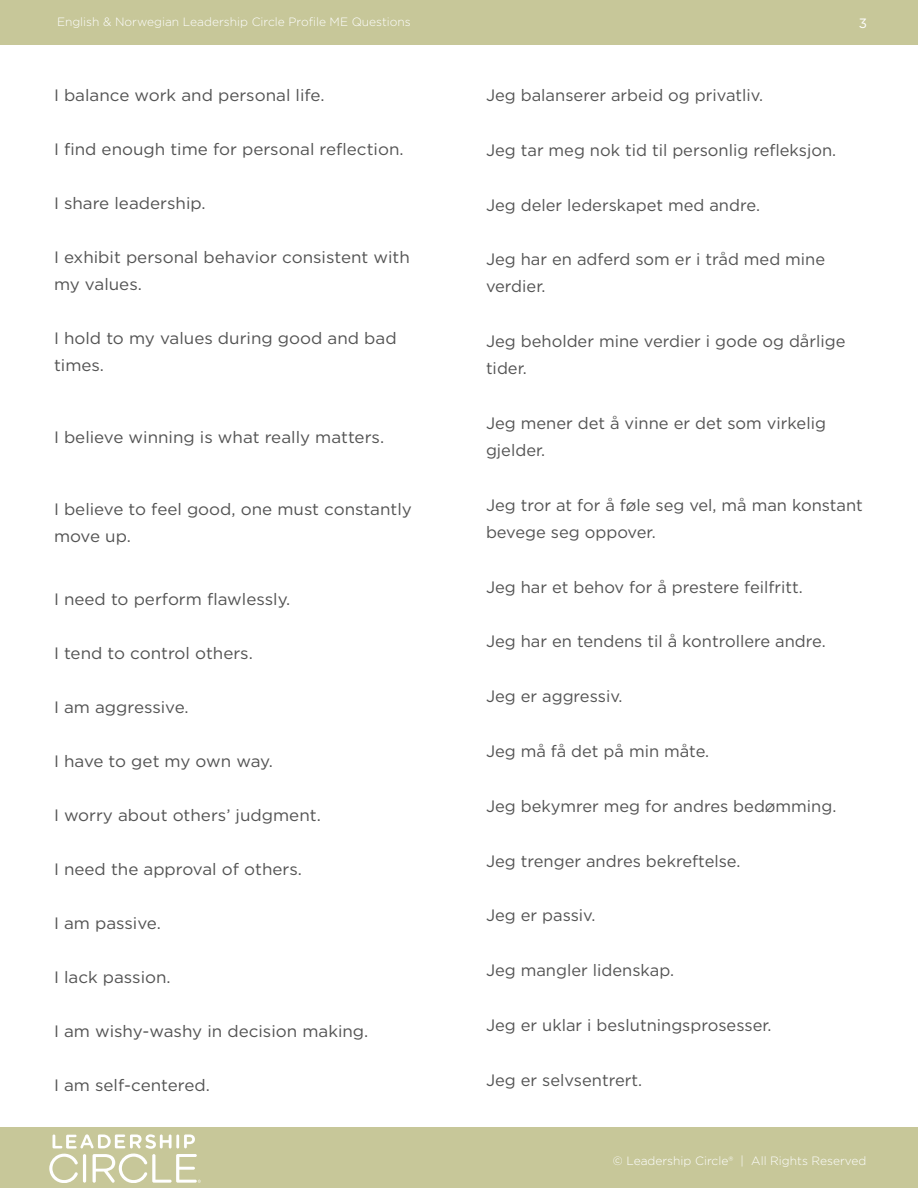
<style>
.page{position:relative;width:918px;height:1188px;background:#fff}
.page>*{position:absolute;margin:0;border:0;box-sizing:border-box;transform-origin:0 0}
.Paragraph_Body_Chine{font:16.5px/27px "Gotham";color:#535353}
.paragraph_body{font:16.5px/27px "Gotham";color:#535353}
.t1{font:13.5px "Gotham";color:#fff}
.t2{font:300 12px "Gotham";color:#feffff}
</style>
<div class="page">
<div style="left:0;top:1128px;width:918px;height:60px;background:#c7c799"></div>
<div style="left:0;top:0;width:918px;height:44px;background:#c7c799"></div>
<svg style="left:49px;top:1134px;width:152px;height:49px"></svg>
<p class="t2" style="left:57px;top:15px;width:355px">English &amp; Norwegian Leadership Circle Profile ME Questions</p>
<p class="t1" style="left:859px;top:15px;width:10px">3</p>
<p class="paragraph_body" style="left:54px;top:81px;width:272px">I balance work and personal life.</p>
<p class="paragraph_body" style="left:54px;top:135px;width:351px">I find enough time for personal reflection.</p>
<p class="paragraph_body" style="left:54px;top:189px;width:153px">I share leadership.</p>
<p class="paragraph_body" style="left:54px;top:243px;width:357px">I exhibit personal behavior consistent with my values.</p>
<p class="paragraph_body" style="left:54px;top:324px;width:344px">I hold to my values during good and bad times.</p>
<p class="paragraph_body" style="left:54px;top:423px;width:332px">I believe winning is what really matters.</p>
<p class="paragraph_body" style="left:54px;top:495px;width:360px">I believe to feel good, one must constantly move up.</p>
<p class="paragraph_body" style="left:54px;top:585px;width:238px">I need to perform flawlessly.</p>
<p class="paragraph_body" style="left:54px;top:639px;width:200px">I tend to control others.</p>
<p class="paragraph_body" style="left:54px;top:693px;width:136px">I am aggressive.</p>
<p class="paragraph_body" style="left:54px;top:747px;width:220px">I have to get my own way.</p>
<p class="paragraph_body" style="left:54px;top:801px;width:268px">I worry about others’ judgment.</p>
<p class="paragraph_body" style="left:54px;top:855px;width:250px">I need the approval of others.</p>
<p class="paragraph_body" style="left:54px;top:909px;width:108px">I am passive.</p>
<p class="paragraph_body" style="left:54px;top:963px;width:118px">I lack passion.</p>
<p class="paragraph_body" style="left:54px;top:1017px;width:316px">I am wishy-washy in decision making.</p>
<p class="paragraph_body" style="left:54px;top:1071px;width:157px">I am self-centered.</p>
<p class="Paragraph_Body_Chine" style="left:486px;top:81px;width:279px">Jeg balanserer arbeid og privatliv.</p>
<p class="Paragraph_Body_Chine" style="left:486px;top:136px;width:352px">Jeg tar meg nok tid til personlig refleksjon.</p>
<p class="Paragraph_Body_Chine" style="left:486px;top:191px;width:276px">Jeg deler lederskapet med andre.</p>
<p class="Paragraph_Body_Chine" style="left:486px;top:246px;width:341px">Jeg har en adferd som er i tråd med mine verdier.</p>
<p class="Paragraph_Body_Chine" style="left:486px;top:328px;width:361px">Jeg beholder mine verdier i gode og dårlige tider.</p>
<p class="Paragraph_Body_Chine" style="left:486px;top:409px;width:341px">Jeg mener det å vinne er det som virkelig gjelder.</p>
<p class="Paragraph_Body_Chine" style="left:486px;top:491px;width:378px">Jeg tror at for å føle seg vel, må man konstant bevege seg oppover.</p>
<p class="Paragraph_Body_Chine" style="left:486px;top:573px;width:318px">Jeg har et behov for å prestere feilfritt.</p>
<p class="Paragraph_Body_Chine" style="left:486px;top:628px;width:341px">Jeg har en tendens til å kontrollere andre.</p>
<p class="Paragraph_Body_Chine" style="left:486px;top:683px;width:138px">Jeg er aggressiv.</p>
<p class="Paragraph_Body_Chine" style="left:486px;top:737px;width:225px">Jeg må få det på min måte.</p>
<p class="Paragraph_Body_Chine" style="left:486px;top:792px;width:352px">Jeg bekymrer meg for andres bedømming.</p>
<p class="Paragraph_Body_Chine" style="left:486px;top:847px;width:256px">Jeg trenger andres bekreftelse.</p>
<p class="Paragraph_Body_Chine" style="left:486px;top:902px;width:111px">Jeg er passiv.</p>
<p class="Paragraph_Body_Chine" style="left:486px;top:957px;width:190px">Jeg mangler lidenskap.</p>
<p class="Paragraph_Body_Chine" style="left:486px;top:1011px;width:287px">Jeg er uklar i beslutningsprosesser.</p>
<p class="Paragraph_Body_Chine" style="left:486px;top:1066px;width:158px">Jeg er selvsentrert.</p>
<p class="t2" style="left:613px;top:1153px;width:255px">© Leadership Circle® | All Rights Reserved</p>
</div>
